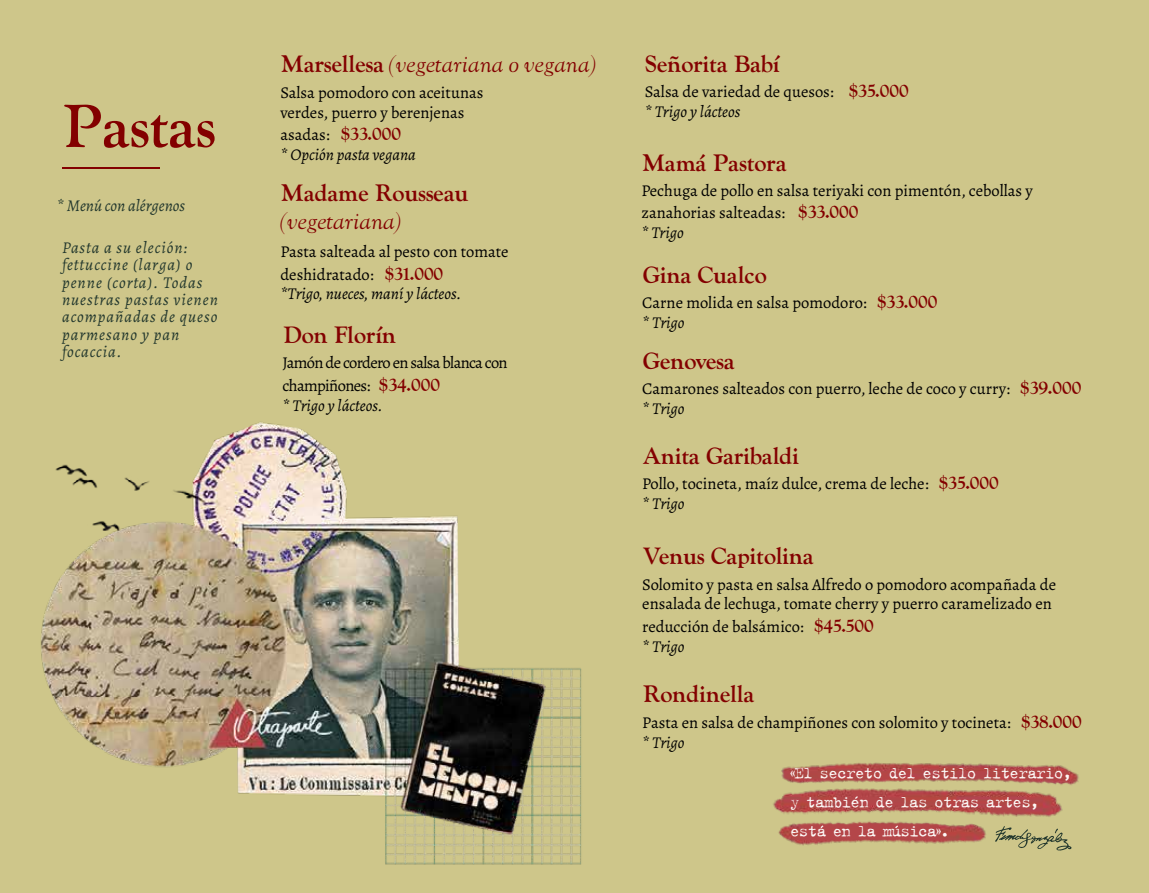
<style>
.page{position:relative;width:1149px;height:893px;background:#fff}
.page>*{position:absolute;margin:0;border:0;box-sizing:border-box;transform-origin:0 0}
.t1{font:700 60px "LTC Goudy Oldstyle Pro";color:#830000}
.t2{font:700 23.55px "LTC Goudy Oldstyle Pro";color:#830000}
.t3{font:italic 23.55px "LTC Goudy Oldstyle Pro";color:#830000}
.t4{font:17.1px/29.1px "Typical Writer";letter-spacing:-.08em;color:#fcf8f6}
.t5{font:16.5px/19.8px "Alegreya";color:#000}
.t6{font:italic 16.5px/17.4px "Alegreya";letter-spacing:.06em;color:#22372d}
.t7{font:italic 16.5px/19.8px "Alegreya";color:#000}
.t8{font:16.5px/22.6px "Alegreya";letter-spacing:-.04em;color:#000}
.t9{font:italic 16.5px "Alegreya";color:#22372d}
.s1{font-weight:700;font-style:normal}
.s2{font-style:normal}
.s3{font-family:"LTC Goudy Oldstyle Pro";font-weight:700;font-style:normal;font-size:18.9px;color:#830000}
.s4{font-family:"LTC Goudy Oldstyle Pro";font-weight:700;font-size:18.9px;color:#830000}
.s5{font-style:italic}
.s6{font-family:"American Typewriter"}
</style>
<div class="page">
<div style="left:0;top:0;width:1148px;height:893px;background:#cec68a"></div>
<hr style="left:62px;top:167px;width:98px;height:2px;background:#830000">
<img style="left:40px;top:422px;width:542px;height:443px">
<img style="left:773px;top:762px;width:306px;height:89px">
<svg style="left:994px;top:826px;width:77px;height:24px"></svg>
<h1 class="t1" style="left:62px;top:90px;width:155px">Pastas</h1>
<p class="t9" style="left:57px;top:194px;width:130px">* Menú con alérgenos</p>
<p class="t6" style="left:62px;top:238px;width:157px">Pasta a su eleción: fettuccine (larga) o penne (corta). Todas nuestras pastas vienen acompañadas de queso parmesano y pan focaccia.</p>
<h2 class="t3" style="left:281px;top:51px;width:317px"><span class="s1">Marsellesa</span> (vegetariana o vegana)</h2>
<p class="t5" style="left:280px;top:83px;width:204px">Salsa pomodoro con aceitunas verdes, puerro y berenjenas</p>
<p class="t7" style="left:280px;top:125px;width:137px"><span class="s2">asadas:</span> <span class="s3">$33.000<br></span>* Opción pasta vegana</p>
<h2 class="t2" style="left:281px;top:179px;width:189px">Madame Rousseau</h2>
<h2 class="t3" style="left:281px;top:208px;width:122px">(vegetariana)</h2>
<p class="t5" style="left:280px;top:240px;width:230px;line-height:22.6px">Pasta salteada al pesto con tomate deshidratado: <span class="s4">$31.000</span></p>
<p class="t7" style="left:280px;top:284px;width:182px">*Trigo, nueces, maní y lácteos.</p>
<h2 class="t2" style="left:283px;top:320px;width:115px">Don Florín</h2>
<p class="t8" style="left:282px;top:352px;width:226px">Jamón de cordero en salsa blanca con champiñones: <span class="s4">$34.000</span></p>
<p class="t7" style="left:282px;top:395px;width:102px">* Trigo y lácteos.</p>
<h2 class="t2" style="left:645px;top:49px;width:136px">Señorita Babí</h2>
<p class="t5" style="left:644px;top:82px;width:265px">Salsa de variedad de quesos: <span class="s4">$35.000 </span><span class="s5">* Trigo y lácteos</span></p>
<h2 class="t2" style="left:641px;top:148px;width:146px">Mamá Pastora</h2>
<p class="t5" style="left:641px;top:179px;width:392px;line-height:22.6px">Pechuga de pollo en salsa teriyaki con pimentón, cebollas y zanahorias salteadas: <span class="s4">$33.000</span></p>
<p class="t7" style="left:641px;top:223px;width:44px">* Trigo</p>
<h2 class="t2" style="left:642px;top:260px;width:126px">Gina Cualco</h2>
<p class="t5" style="left:642px;top:293px;width:296px">Carne molida en salsa pomodoro: <span class="s4">$33.000 </span><span class="s5">* Trigo</span></p>
<h2 class="t2" style="left:642px;top:347px;width:94px">Genovesa</h2>
<p class="t5" style="left:642px;top:379px;width:440px">Camarones salteados con puerro, leche de coco y curry: <span class="s4">$39.000 </span><span class="s5">* Trigo</span></p>
<h2 class="t2" style="left:642px;top:441px;width:158px">Anita Garibaldi</h2>
<p class="t5" style="left:642px;top:474px;width:358px">Pollo, tocineta, maíz dulce, crema de leche: <span class="s4">$35.000 </span><span class="s5">* Trigo</span></p>
<h2 class="t2" style="left:642px;top:542px;width:173px">Venus Capitolina</h2>
<p class="t5" style="left:642px;top:574px;width:415px">Solomito y pasta en salsa Alfredo o pomodoro acompañada de ensalada de lechuga, tomate cherry y puerro caramelizado en</p>
<p class="t5" style="left:642px;top:616px;width:233px">reducción de balsámico: <span class="s4">$45.500 </span><span class="s5">* Trigo</span></p>
<h2 class="t2" style="left:642px;top:680px;width:113px">Rondinella</h2>
<p class="t5" style="left:642px;top:712px;width:441px">Pasta en salsa de champiñones con solomito y tocineta: <span class="s4">$38.000 </span><span class="s5">* Trigo</span></p>
<p class="t4" style="left:789px;top:758px;width:284px"><span class="s6">«</span>El secreto del estilo literario, y tambien de las otras artes, esta en la musica<span class="s6">»</span>.</p>
</div>
